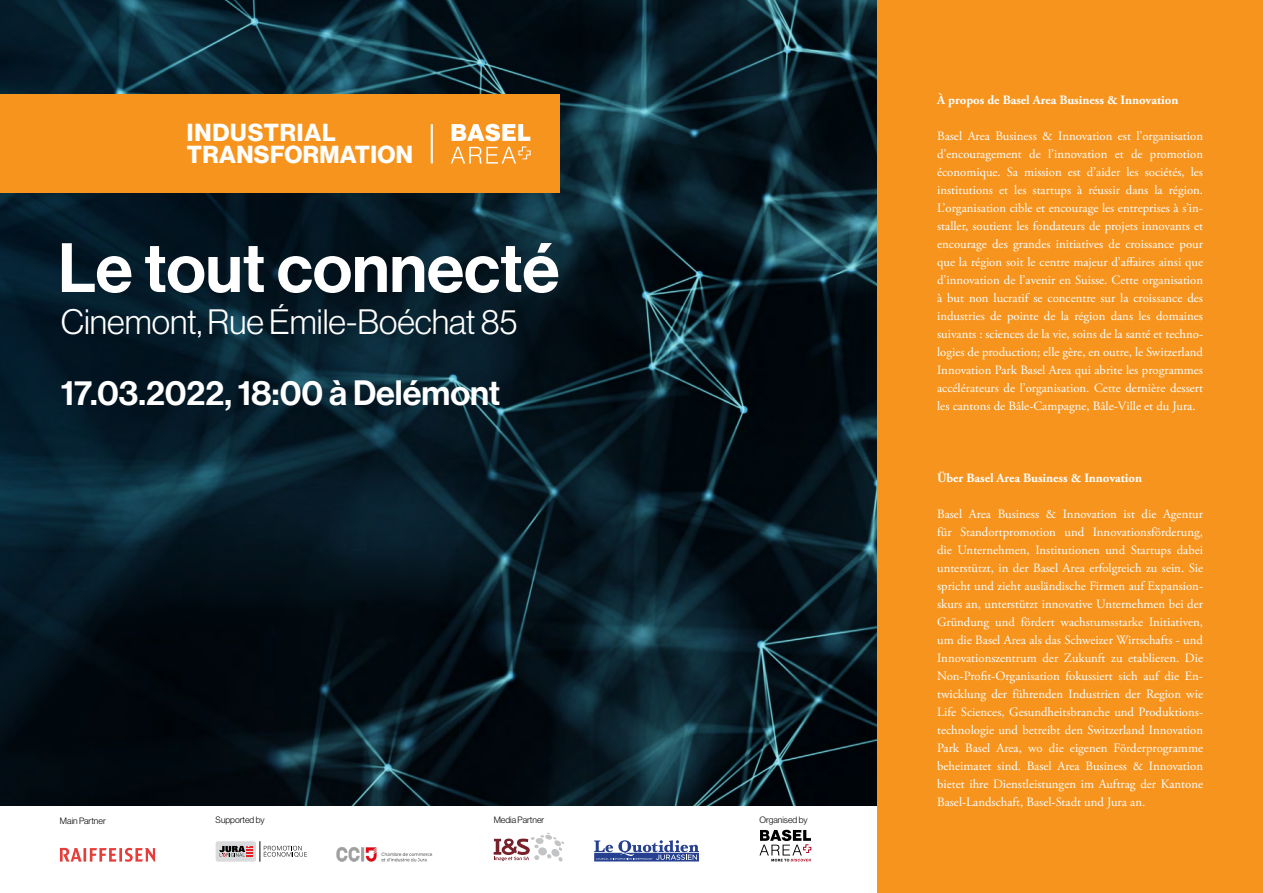
<style>
.page{position:relative;width:1263px;height:893px;background:#fff}
.page>*{position:absolute;margin:0;border:0;box-sizing:border-box;transform-origin:0 0}
.t1{font:68.25px "N Haas Grotesk DS Pro 65 Md";color:#fff}
.t2{font:34.5px "N Haas Grotesk DS Pro 45 Lt";color:#fff}
.t3{font:34.5px "N Haas Grotesk DS Pro 65 Md";color:#fff}
.t4{font:24.15px/22px "N Haas Grotesk DS Pro 75 Bd";letter-spacing:.015em;color:#fff}
.t5{font:12.75px/18px "Adobe Garamond Pro";color:#fff;text-align:justify}
.t6{font:700 12.75px "Adobe Garamond Pro";color:#fff}
.t7{font:9px "N Haas Grotesk DS Pro 45 Lt";color:#000}
</style>
<div class="page">
<svg style="left:60px;top:848px;width:95px;height:14px"></svg>
<img style="left:0;top:0;width:877px;height:806px">
<div style="left:877px;top:0;width:386px;height:893px;background:#f7941e"></div>
<div style="left:0;top:94px;width:560px;height:99px;background:#f7941e"></div>
<svg style="left:451px;top:147px;width:80px;height:17px"></svg>
<svg style="left:452px;top:124px;width:78px;height:17px"></svg>
<hr style="left:431px;top:124px;width:2px;height:39px;background:#fff">
<div style="left:216px;top:841px;width:40px;height:21px;background:#dadbdc;border-radius:2px"></div>
<svg style="left:260px;top:841px;width:47px;height:21px"></svg>
<svg style="left:219px;top:846px;width:33px;height:11px"></svg>
<img style="left:336px;top:847px;width:97px;height:15px">
<svg style="left:594px;top:840px;width:105px;height:21px"></svg>
<svg style="left:494px;top:833px;width:70px;height:28px"></svg>
<svg style="left:759px;top:830px;width:52px;height:31px"></svg>
<h3 class="t4" style="left:187px;top:122px;width:228px">INDUSTRIAL<br>TRANSFORMATION</h3>
<h1 class="t1" style="left:58px;top:229px;width:503px">Le tout connecté</h1>
<h2 class="t2" style="left:61px;top:302px;width:458px">Cinemont, Rue Émile-Boéchat 85</h2>
<h2 class="t3" style="left:61px;top:373px;width:441px">17.03.2022, 18:00 à Delémont</h2>
<p class="t7" style="left:60px;top:815px;width:47px">Main Partner</p>
<p class="t7" style="left:216px;top:815px;width:50px">Supported by</p>
<p class="t7" style="left:494px;top:815px;width:52px">Media Partner</p>
<p class="t7" style="left:759px;top:815px;width:50px">Organised by</p>
<p class="t6" style="left:937px;top:92px;width:243px">À propos de Basel Area Business &amp; Innovation</p>
<p class="t5" style="left:937px;top:127px;width:267px">Basel Area Business &amp; Innovation est l’organisation d’encouragement de l’innovation et de promotion économique. Sa mission est d’aider les sociétés, les institutions et les startups à réussir dans la région.<br>L’organisation cible et encourage les entreprises à s’in&shy;staller, soutient les fondateurs de projets innovants et encourage des grandes initiatives de croissance pour que la région soit le centre majeur d’affaires ainsi que d’innovation de l’avenir en Suisse. Cette organisation à but non lucratif se concentre sur la croissance des industries de pointe de la région dans les domaines suivants : sciences de la vie, soins de la santé et techno&shy;logies de production; elle gère, en outre, le Switzerland Innovation Park Basel Area qui abrite les programmes accélérateurs de l’organisation. Cette dernière dessert les cantons de Bâle-Campagne, Bâle-Ville et du Jura.</p>
<p class="t6" style="left:937px;top:470px;width:206px">Über Basel Area Business &amp; Innovation</p>
<p class="t5" style="left:937px;top:505px;width:267px">Basel Area Business &amp; Innovation ist die Agentur für Standortpromotion und Innovationsförderung, die Unternehmen, Institutionen und Startups dabei unterstützt, in der Basel Area erfolgreich zu sein. Sie spricht und zieht ausländische Firmen auf Expansion&shy;skurs an, unterstützt innovative Unternehmen bei der Gründung und fördert wachstumsstarke Initiativen, um die Basel Area als das Schweizer Wirtschafts - und Innovationszentrum der Zukunft zu etablieren. Die Non-Profit-Organisation fokussiert sich auf die En&shy;twicklung der führenden Industrien der Region wie Life Sciences, Gesundheitsbranche und Produktions&shy;technologie und betreibt den Switzerland Innovation Park Basel Area, wo die eigenen Förderprogramme beheimatet sind. Basel Area Business &amp; Innovation bietet ihre Dienstleistungen im Auftrag der Kantone Basel-Landschaft, Basel-Stadt und Jura an.</p>
</div>
